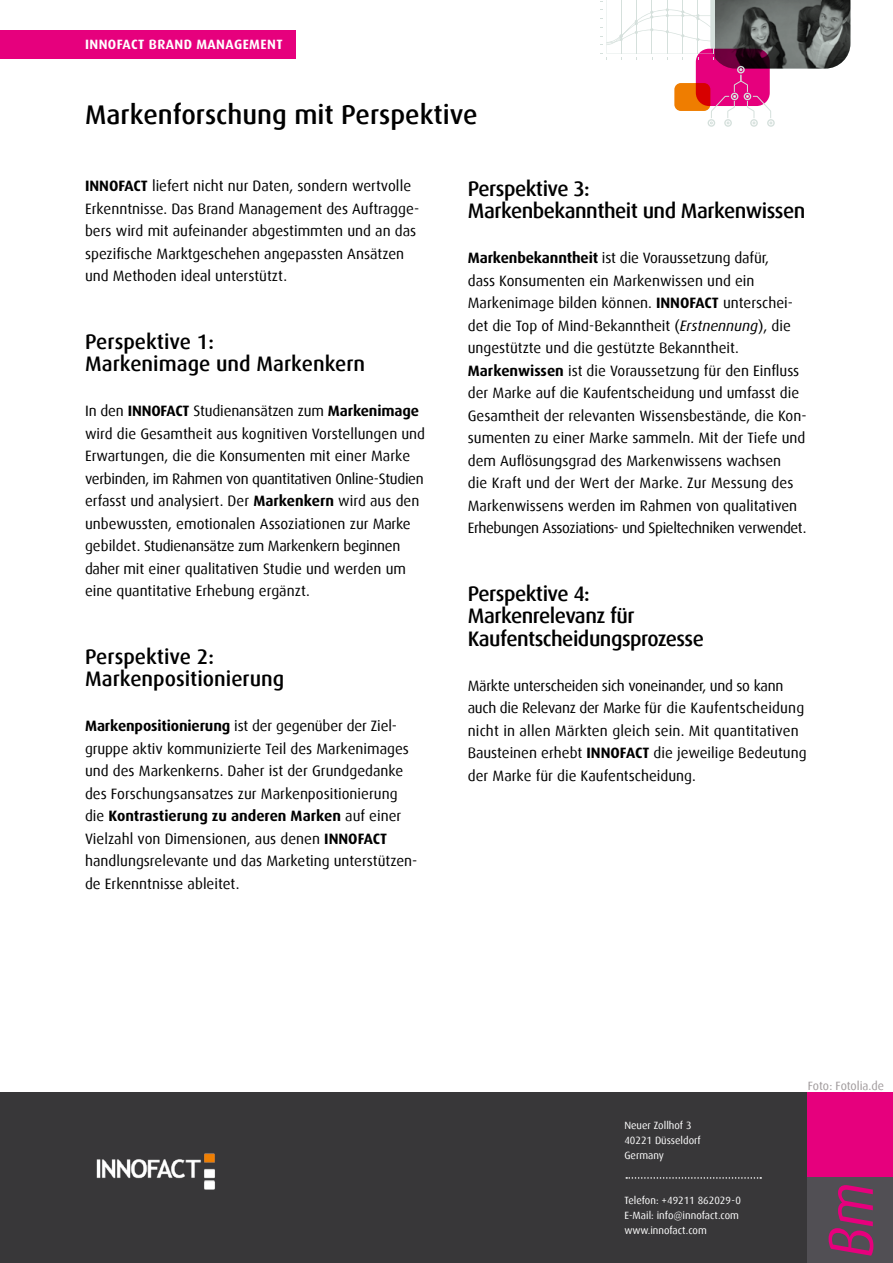
<style>
.page{position:relative;width:893px;height:1263px;background:#fff}
.page>*{position:absolute;margin:0;border:0;box-sizing:border-box;transform-origin:0 0}
.t1{font:italic 63.45px "Dax";color:#e6007d;scale:.84 1}
.t2{font:500 27px "Dax";color:#000}
.t3{font:500 21px/22.5px "Dax";letter-spacing:-.025em;color:#000}
.t4{font:500 21px/22.5px "Dax";color:#000}
.t5{font:15px/22.5px "Dax";color:#000}
.t6{font:700 13.5px "Dax";letter-spacing:.03em;color:#fff}
.t7{font:12px "Dax";letter-spacing:-.005em;color:#a09a9c}
.t8{font:10.5px/15px "Dax";color:#fff}
.s1{font-weight:700}
.s2{font-style:italic}
</style>
<div class="page">
<svg style="left:600px;top:0;width:250px;height:127px"></svg>
<div style="left:0;top:1093px;width:893px;height:170px;background:#383739"></div>
<div style="left:0;top:31px;width:295px;height:28px;background:#e6007d"></div>
<div style="left:808px;top:1093px;width:85px;height:170px;background:#e6007d"></div>
<div style="left:808px;top:1178px;width:85px;height:85px;background:#514f54"></div>
<svg style="left:626px;top:1177px;width:135px;height:2px"></svg>
<img style="left:96px;top:1153px;width:119px;height:37px">
<p class="t6" style="left:85px;top:37px;width:199px">INNOFACT BRAND MANAGEMENT</p>
<h2 class="t2" style="left:85px;top:99px;width:394px">Markenforschung mit Perspektive</h2>
<p class="t5" style="left:85px;top:175px;width:336px"><span class="s1">INNOFACT</span> liefert nicht nur Daten, sondern wertvolle Erkenntnisse. Das Brand Management des Auftragge&shy;bers wird mit aufeinander abgestimmten und an das spezifische Marktgeschehen angepassten Ansätzen und Methoden ideal unterstützt.</p>
<h3 class="t4" style="left:85px;top:330px;width:282px">Perspektive 1:<br>Markenimage und Markenkern</h3>
<p class="t5" style="left:85px;top:400px;width:342px">In den <span class="s1">INNOFACT</span> Studienansätzen zum <span class="s1">Markenimage </span>wird die Gesamtheit aus kognitiven Vorstellungen und Erwartungen, die die Konsumenten mit einer Marke verbinden, im Rahmen von quantitativen Online-Studien erfasst und analysiert. Der <span class="s1">Markenkern</span> wird aus den unbewussten, emotionalen Assoziationen zur Marke gebildet. Studienansätze zum Markenkern beginnen daher mit einer qualitativen Studie und werden um eine quantitative Erhebung ergänzt.</p>
<h3 class="t4" style="left:85px;top:645px;width:201px">Perspektive 2:<br>Markenpositionierung</h3>
<p class="t5" style="left:85px;top:715px;width:334px"><span class="s1">Markenpositionierung</span> ist der gegenüber der Ziel&shy;gruppe aktiv kommunizierte Teil des Markenimages und des Markenkerns. Daher ist der Grundgedanke des Forschungsansatzes zur Markenpositionierung die <span class="s1">Kontrastierung zu anderen Marken</span> auf einer Vielzahl von Dimensionen, aus denen <span class="s1">INNOFACT </span>handlungsrelevante und das Marketing unterstützen&shy;de Erkenntnisse ableitet.</p>
<h3 class="t3" style="left:468px;top:177px;width:339px">Perspektive 3:<br>Markenbekanntheit und Markenwissen</h3>
<p class="t5" style="left:468px;top:247px;width:340px"><span class="s1">Markenbekanntheit</span> ist die Voraussetzung dafür,<br>dass Konsumenten ein Markenwissen und ein Markenimage bilden können. <span class="s1">INNOFACT</span> unterschei&shy;det die Top of Mind-Bekanntheit (<span class="s2">Erstnennung</span>), die ungestützte und die gestützte Bekanntheit.<br><span class="s1">Markenwissen</span> ist die Voraussetzung für den Einfluss der Marke auf die Kaufentscheidung und umfasst die Gesamtheit der relevanten Wissensbestände, die Kon&shy;sumenten zu einer Marke sammeln. Mit der Tiefe und dem Auflösungsgrad des Markenwissens wachsen<br>die Kraft und der Wert der Marke. Zur Messung des Markenwissens werden im Rahmen von qualitativen Erhebungen Assoziations- und Spieltechniken verwendet.</p>
<h3 class="t3" style="left:468px;top:582px;width:238px">Perspektive 4:<br>Markenrelevanz für<br>Kaufentscheidungsprozesse</h3>
<p class="t5" style="left:468px;top:674px;width:340px">Märkte unterscheiden sich voneinander, und so kann auch die Relevanz der Marke für die Kaufentscheidung nicht in allen Märkten gleich sein. Mit quantitativen Bausteinen erhebt <span class="s1">INNOFACT</span> die jeweilige Bedeutung der Marke für die Kaufentscheidung.</p>
<p class="t8" style="left:624px;top:1118px;width:78px">Neuer Zollhof 3<br>40221 Düsseldorf<br>Germany</p>
<p class="t8" style="left:624px;top:1193px;width:118px">Telefon: +49211 862029-0<br>E-Mail: info@innofact.com www.innofact.com</p>
<p class="t7" style="left:808px;top:1079px;width:78px">Foto: Fotolia.de</p>
<h1 class="t1" style="left:816px;top:1257px;width:90px;rotate:-90deg">Bm</h1>
</div>
